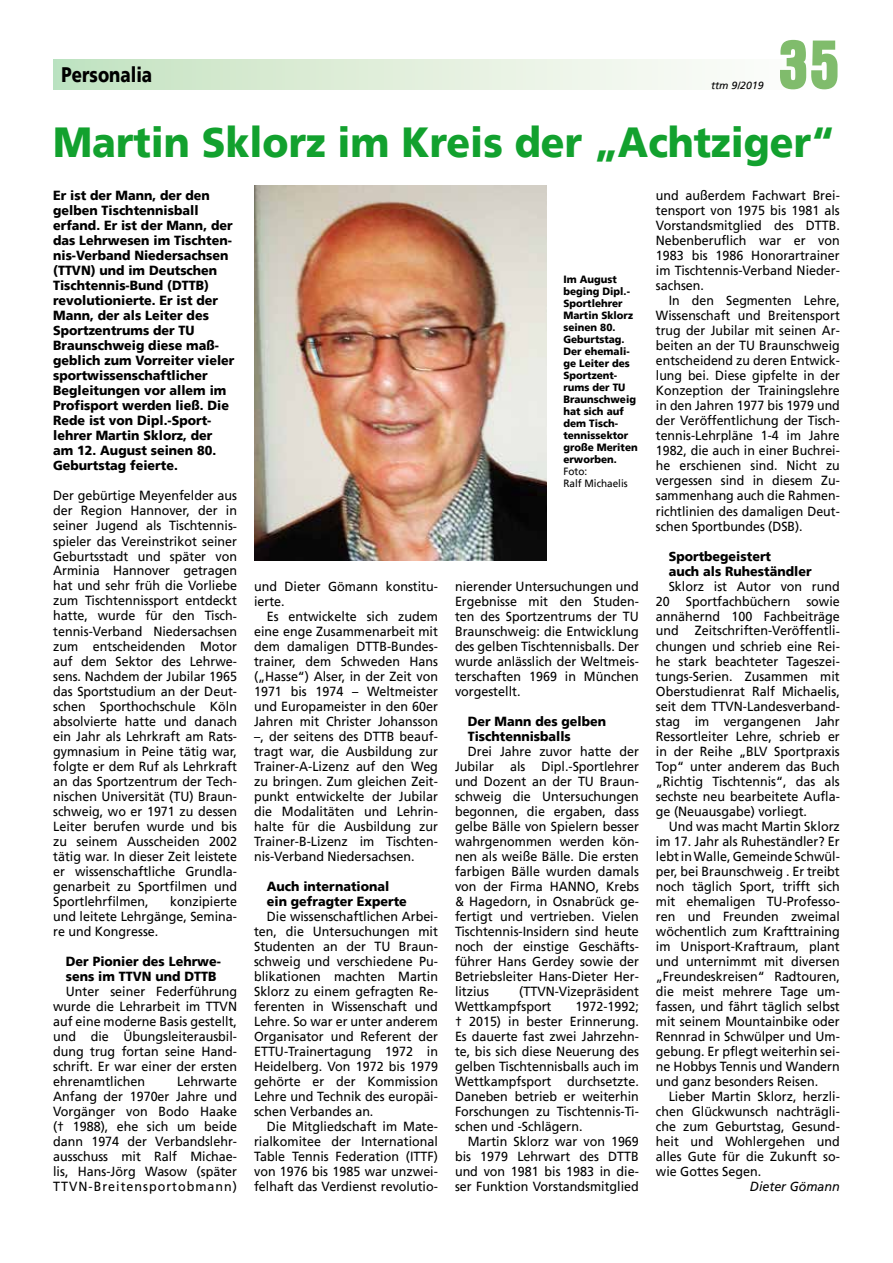
<style>
.page{position:relative;width:893px;height:1263px;background:#fff}
.page>*{position:absolute;margin:0;border:0;box-sizing:border-box;transform-origin:0 0}
.t1{font:700 condensed 72px "Aurora BT";color:#80bc6c}
.t2{font:900 42px "Frutiger";color:#12a12e;scale:.93 1}
.t3{font:900 21px "Frutiger";color:#000;scale:.8 1}
.t4{font:13.2px/15px "Frutiger";color:#000;text-align:justify;scale:.95 1}
.t5{font:900 13.2px/15px "Frutiger";color:#000;scale:.95 1}
.t6{font:13.2px/15px "Frutiger";color:#000;text-align:justify;scale:.94 1}
.t7{font:italic 13.2px "Frutiger";color:#000;scale:.95 1}
.t8{font:900 10.5px/12px "Frutiger";color:#000;scale:.95 1}
.t9{font:10.5px/12px "Frutiger";color:#000;scale:.95 1}
.t10{font:italic 10.5px "Frutiger";color:#000}
</style>
<div class="page">
<div style="left:53px;top:60px;width:787px;height:29px;background:linear-gradient(to right,#c4e2c0,#fff)"></div>
<img style="left:254px;top:186px;width:293px;height:374px">
<h3 class="t3" style="left:62px;top:62px;width:115px">Personalia</h3>
<p class="t10" style="left:711px;top:79px;width:54px">ttm 9/2019</p>
<h1 class="t1" style="left:778px;top:23px;width:63px">35</h1>
<h2 class="t2" style="left:53px;top:117px;width:842px">Martin Sklorz im Kreis der „Achtziger“</h2>
<p class="t5" style="left:53px;top:188px;width:192px">Er ist der Mann, der den gelben Tischtennisball erfand. Er ist der Mann, der das Lehrwesen im Tischten&shy;nis-Verband Niedersachsen (TTVN) und im Deutschen<br>Tischtennis-Bund (DTTB) revolutionierte. Er ist der<br>Mann, der als Leiter des<br>Sportzentrums der TU<br>Braunschweig diese maß&shy;geblich zum Vorreiter vieler sportwissenschaftlicher<br>Begleitungen vor allem im<br>Profisport werden ließ. Die<br>Rede ist von Dipl.-Sport&shy;lehrer Martin Sklorz, der am 12. August seinen 80.<br>Geburtstag feierte.</p>
<p class="t4" style="left:53px;top:488px;width:195px">Der gebürtige Meyenfelder aus der Region Hannover, der in seiner Jugend als Tischtennis&shy;spieler das Vereinstrikot seiner Geburtsstadt und später von Arminia Hannover getragen hat und sehr früh die Vorliebe zum Tischtennissport entdeckt hatte, wurde für den Tisch&shy;tennis-Verband Niedersachsen zum entscheidenden Motor auf dem Sektor des Lehrwe&shy;sens. Nachdem der Jubilar 1965 das Sportstudium an der Deut&shy;schen Sporthochschule Köln absolvierte hatte und danach ein Jahr als Lehrkraft am Rats&shy;gymnasium in Peine tätig war, folgte er dem Ruf als Lehrkraft an das Sportzentrum der Tech&shy;nischen Universität (TU) Braun&shy;schweig, wo er 1971 zu dessen Leiter berufen wurde und bis zu seinem Ausscheiden 2002 tätig war. In dieser Zeit leistete er wissenschaftliche Grundla&shy;genarbeit zu Sportfilmen und Sportlehrfilmen,</p>
<p class="t4" style="left:53px;top:893px;width:195px;text-indent:117px">konzipierte und leitete Lehrgänge, Semina&shy;re und Kongresse.</p>
<p class="t5" style="left:66px;top:953px;width:165px">Der Pionier des Lehrwe&shy;sens im TTVN und DTTB</p>
<p class="t4" style="left:53px;top:983px;width:195px;text-indent:13px">Unter seiner Federführung wurde die Lehrarbeit im TTVN auf eine moderne Basis gestellt, und die Übungsleiterausbil&shy;dung trug fortan seine Hand&shy;schrift. Er war einer der ersten ehrenamtlichen</p>
<p class="t4" style="left:53px;top:1073px;width:195px;text-indent:124px">Lehrwarte Anfang der 1970er Jahre und Vorgänger von Bodo Haake († 1988), ehe sich um beide dann 1974 der Verbandslehr&shy;ausschuss mit Ralf Michae&shy;lis, Hans-Jörg Wasow (später TTVN-Breitensportobmann)</p>
<p class="t4" style="left:254px;top:578px;width:195px">und Dieter Gömann konstitu&shy;ierte.</p>
<p class="t4" style="left:254px;top:608px;width:195px;text-indent:13px">Es entwickelte sich zudem eine enge Zusammenarbeit mit dem damaligen DTTB-Bundes&shy;trainer, dem Schweden Hans („Hasse“) Alser, in der Zeit von 1971 bis 1974 – Weltmeister und Europameister in den 60er Jahren mit Christer Johansson –, der seitens des DTTB beauf&shy;tragt war, die Ausbildung zur Trainer-A-Lizenz auf den Weg zu bringen. Zum gleichen Zeit&shy;punkt entwickelte der Jubilar die Modalitäten und Lehrin&shy;halte für die Ausbildung zur Trainer-B-Lizenz im Tischten&shy;nis-Verband Niedersachsen.</p>
<p class="t5" style="left:267px;top:878px;width:149px">Auch international ein gefragter Experte</p>
<p class="t4" style="left:254px;top:908px;width:195px;text-indent:13px">Die wissenschaftlichen Arbei&shy;ten, die Untersuchungen mit Studenten an der TU Braun&shy;schweig und verschiedene Pu&shy;blikationen machten Martin Sklorz zu einem gefragten Re&shy;ferenten in Wissenschaft und Lehre. So war er unter anderem Organisator und Referent der ETTU-Trainertagung 1972 in Heidelberg. Von 1972 bis 1979 gehörte er der Kommission Lehre und Technik des europäi&shy;schen Verbandes an.</p>
<p class="t4" style="left:254px;top:1118px;width:195px;text-indent:13px">Die Mitgliedschaft im Mate&shy;rialkomitee der International Table Tennis Federation (ITTF) von 1976 bis 1985 war unzwei&shy;felhaft das Verdienst revolutio-</p>
<p class="t8" style="left:563px;top:274px;width:80px">Im August beging Dipl.-<br>Sportlehrer<br>Martin Sklorz seinen 80.<br>Geburtstag.<br>Der ehemali&shy;ge Leiter des<br>Sportzent&shy;rums der TU<br>Braunschweig hat sich auf dem Tisch&shy;tennissektor große Meriten erworben.</p>
<p class="t9" style="left:563px;top:466px;width:69px">Foto:<br>Ralf Michaelis</p>
<p class="t4" style="left:455px;top:578px;width:195px">nierender Untersuchungen und Ergebnisse mit den Studen&shy;ten des Sportzentrums der TU Braunschweig: die Entwicklung des gelben Tischtennisballs. Der wurde anlässlich der Weltmeis&shy;terschaften 1969 in München vorgestellt.</p>
<p class="t5" style="left:468px;top:713px;width:147px">Der Mann des gelben<br>Tischtennisballs</p>
<p class="t4" style="left:455px;top:743px;width:195px;text-indent:13px">Drei Jahre zuvor hatte der Jubilar als Dipl.-Sportlehrer und Dozent an der TU Braun&shy;schweig die Untersuchungen begonnen, die ergaben, dass gelbe Bälle von Spielern besser wahrgenommen werden kön&shy;nen als weiße Bälle. Die ersten farbigen Bälle wurden damals von der Firma HANNO, Krebs &amp; Hagedorn, in Osnabrück ge&shy;fertigt und vertrieben. Vielen Tischtennis-Insidern sind heute noch der einstige Geschäfts&shy;führer Hans Gerdey sowie der Betriebsleiter Hans-Dieter Her&shy;litzius</p>
<p class="t4" style="left:455px;top:983px;width:195px;text-indent:64px">(TTVN-Vizepräsident<br>Wettkampfsport</p>
<p class="t4" style="left:455px;top:998px;width:195px;text-indent:120px">1972-1992; † 2015) in bester Erinnerung.<br>Es dauerte fast zwei Jahrzehn&shy;te, bis sich diese Neuerung des gelben Tischtennisballs auch im Wettkampfsport durchsetzte.<br>Daneben betrieb er weiterhin Forschungen zu Tischtennis-Ti&shy;schen und -Schlägern.</p>
<p class="t4" style="left:455px;top:1133px;width:195px;text-indent:13px">Martin Sklorz war von 1969 bis 1979 Lehrwart des DTTB und von 1981 bis 1983 in die&shy;ser Funktion Vorstandsmitglied</p>
<p class="t4" style="left:656px;top:188px;width:195px">und außerdem Fachwart Brei&shy;tensport von 1975 bis 1981 als Vorstandsmitglied des DTTB.<br>Nebenberuflich war er von 1983 bis 1986 Honorartrainer im Tischtennis-Verband Nieder&shy;sachsen.</p>
<p class="t6" style="left:656px;top:293px;width:197px;text-indent:13px">In den Segmenten Lehre, Wissenschaft und Breitensport trug der Jubilar mit seinen Ar&shy;beiten an der TU Braunschweig entscheidend zu deren Entwick&shy;lung bei. Diese gipfelte in der Konzeption der Trainingslehre in den Jahren 1977 bis 1979 und der Veröffentlichung der Tisch&shy;tennis-Lehrpläne 1-4 im Jahre 1982, die auch in einer Buchrei&shy;he erschienen sind. Nicht zu vergessen sind in diesem Zu&shy;sammenhang auch die Rahmen&shy;richtlinien des damaligen Deut&shy;schen Sportbundes (DSB).</p>
<p class="t5" style="left:669px;top:548px;width:152px">Sportbegeistert<br>auch als Ruheständler</p>
<p class="t4" style="left:656px;top:578px;width:195px;text-indent:13px">Sklorz ist Autor von rund 20 Sportfachbüchern sowie annähernd 100 Fachbeiträge und Zeitschriften-Veröffentli&shy;chungen und schrieb eine Rei&shy;he stark beachteter Tageszei&shy;tungs-Serien. Zusammen mit Oberstudienrat Ralf Michaelis, seit dem TTVN-Landesverband&shy;stag im vergangenen Jahr Ressortleiter Lehre, schrieb er in der Reihe „BLV Sportpraxis Top“ unter anderem das Buch „Richtig Tischtennis“, das als sechste neu bearbeitete Aufla&shy;ge (Neuausgabe) vorliegt.</p>
<p class="t4" style="left:656px;top:818px;width:195px;text-indent:13px">Und was macht Martin Sklorz im 17. Jahr als Ruheständler? Er lebt in Walle, Gemeinde Schwül&shy;per, bei Braunschweig . Er treibt noch täglich Sport, trifft sich mit ehemaligen TU-Professo&shy;ren und Freunden zweimal wöchentlich zum Krafttraining im Unisport-Kraftraum, plant und unternimmt mit diversen „Freundeskreisen“ Radtouren, die meist mehrere Tage um&shy;fassen, und fährt täglich selbst mit seinem Mountainbike oder Rennrad in Schwülper und Um&shy;gebung. Er pflegt weiterhin sei&shy;ne Hobbys Tennis und Wandern und ganz besonders Reisen.</p>
<p class="t4" style="left:656px;top:1088px;width:195px;text-indent:13px">Lieber Martin Sklorz, herzli&shy;chen Glückwunsch nachträgli&shy;che zum Geburtstag, Gesund&shy;heit und Wohlergehen und alles Gute für die Zukunft so&shy;wie Gottes Segen.</p>
<p class="t7" style="left:750px;top:1178px;width:96px">Dieter Gömann</p>
</div>
